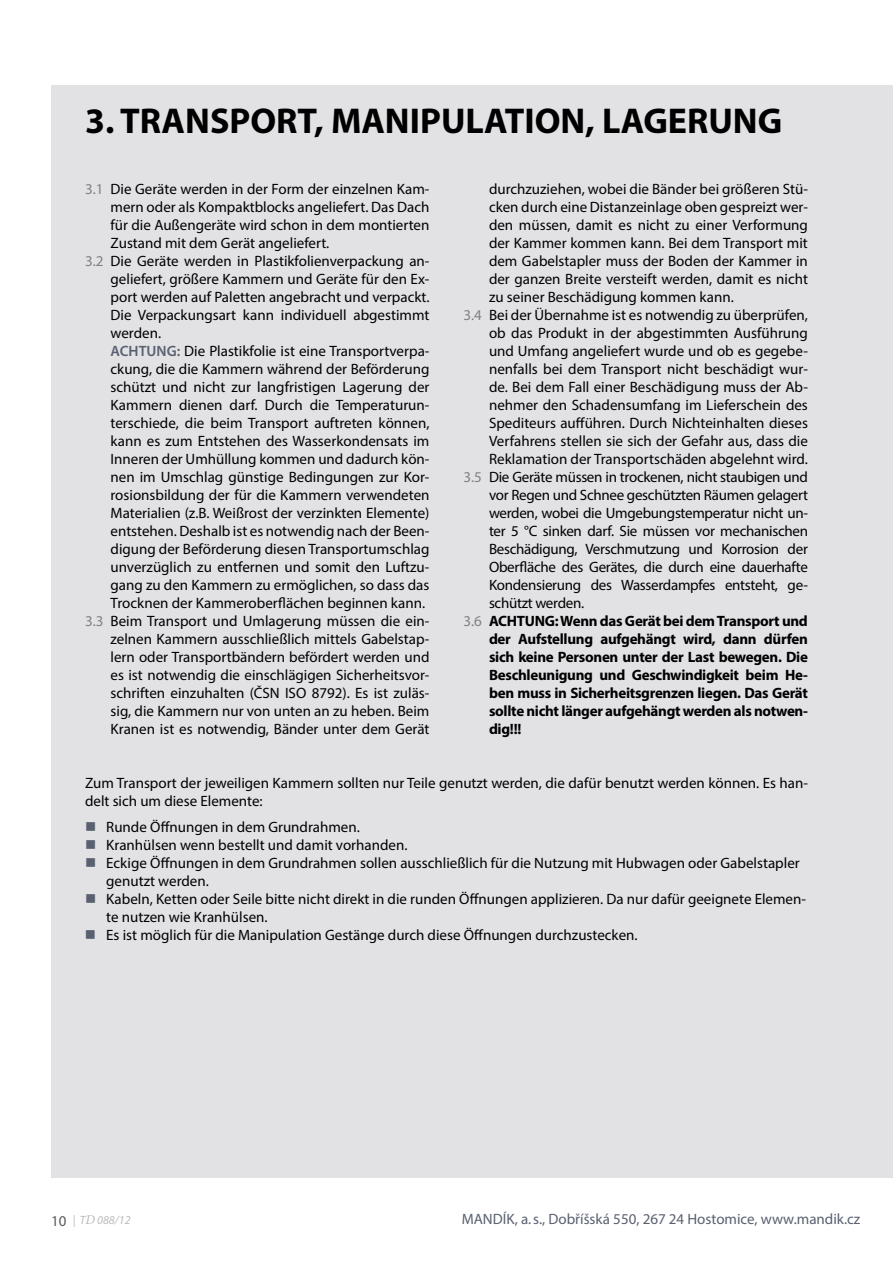
<style>
.page{position:relative;width:893px;height:1263px;background:#fff}
.page>*{position:absolute;margin:0;border:0;box-sizing:border-box;transform-origin:0 0}
.t1{font:700 36px "Myriad Pro";color:#000}
.t2{font:15px/18px "Myriad Pro";color:#000}
.t3{font:15px "Myriad Pro";letter-spacing:-.02em;color:#000}
.t4{font:700 15px "Myriad Pro";letter-spacing:-.02em;color:#000}
.t5{font:15px "Myriad Pro";color:#596070}
.t6{font:italic 12px "Myriad Pro";color:#bbbcbe}
.s1{color:#808184}
.s2{font-weight:600;color:#596070}
.s3{font-weight:400;color:#808184}
.s4{font-style:normal;font-size:15px;color:#59595b}
.s5{font-family:"Minion Pro";font-size:13.5px}
</style>
<div class="page">
<div style="left:51px;top:85px;width:842px;height:1093px;background:#e2e2e5"></div>
<h1 class="t1" style="left:85px;top:98px;width:699px">3. TRANSPORT, MANIPULATION, LAGERUNG</h1>
<p class="t2" style="left:85px;top:180px;width:346px"><span class="s1">3.1</span> Die Geräte werden in der Form der einzelnen Kam-</p>
<p class="t2" style="left:111px;top:198px;width:320px">mern oder als Kompaktblocks angeliefert. Das Dach</p>
<p class="t2" style="left:111px;top:216px;width:320px">für die Außengeräte wird schon in dem montierten</p>
<p class="t2" style="left:111px;top:234px;width:220px">Zustand mit dem Gerät angeliefert.</p>
<p class="t2" style="left:85px;top:252px;width:346px"><span class="s1">3.2</span> Die Geräte werden in Plastikfolienverpackung an-</p>
<p class="t2" style="left:111px;top:270px;width:320px">geliefert, größere Kammern und Geräte für den Ex-</p>
<p class="t2" style="left:111px;top:288px;width:320px">port werden auf Paletten angebracht und verpackt.</p>
<p class="t2" style="left:111px;top:306px;width:320px">Die Verpackungsart kann individuell abgestimmt</p>
<p class="t2" style="left:111px;top:324px;width:52px">werden.</p>
<p class="t2" style="left:111px;top:342px;width:320px"><span class="s2">ACHTUNG:</span> Die Plastikfolie ist eine Transportverpa-</p>
<p class="t2" style="left:111px;top:360px;width:320px">ckung, die die Kammern während der Beförderung</p>
<p class="t2" style="left:111px;top:378px;width:320px">schützt und nicht zur langfristigen Lagerung der</p>
<p class="t2" style="left:111px;top:396px;width:320px">Kammern dienen darf. Durch die Temperaturun-</p>
<p class="t2" style="left:111px;top:414px;width:320px">terschiede, die beim Transport auftreten können,</p>
<p class="t2" style="left:111px;top:432px;width:320px">kann es zum Entstehen des Wasserkondensats im</p>
<p class="t2" style="left:111px;top:450px;width:320px">Inneren der Umhüllung kommen und dadurch kön-</p>
<p class="t2" style="left:111px;top:468px;width:320px">nen im Umschlag günstige Bedingungen zur Kor-</p>
<p class="t2" style="left:111px;top:486px;width:320px">rosionsbildung der für die Kammern verwendeten</p>
<p class="t2" style="left:111px;top:504px;width:320px">Materialien (z.B. Weißrost der verzinkten Elemente)</p>
<p class="t2" style="left:111px;top:522px;width:320px">entstehen. Deshalb ist es notwendig nach der Been-</p>
<p class="t2" style="left:111px;top:540px;width:320px">digung der Beförderung diesen Transportumschlag</p>
<p class="t2" style="left:111px;top:558px;width:320px">unverzüglich zu entfernen und somit den Luftzu-</p>
<p class="t2" style="left:111px;top:576px;width:320px">gang zu den Kammern zu ermöglichen, so dass das</p>
<p class="t2" style="left:111px;top:594px;width:316px">Trocknen der Kammeroberflächen beginnen kann.</p>
<p class="t2" style="left:85px;top:612px;width:346px"><span class="s1">3.3</span> Beim Transport und Umlagerung müssen die ein-</p>
<p class="t2" style="left:111px;top:630px;width:320px">zelnen Kammern ausschließlich mittels Gabelstap-</p>
<p class="t2" style="left:111px;top:648px;width:320px">lern oder Transportbändern befördert werden und</p>
<p class="t2" style="left:111px;top:666px;width:320px">es ist notwendig die einschlägigen Sicherheitsvor-</p>
<p class="t2" style="left:111px;top:684px;width:320px">schriften einzuhalten (ČSN ISO 8792). Es ist zuläs-</p>
<p class="t2" style="left:111px;top:702px;width:320px">sig, die Kammern nur von unten an zu heben. Beim</p>
<p class="t2" style="left:111px;top:720px;width:320px">Kranen ist es notwendig, Bänder unter dem Gerät</p>
<p class="t2" style="left:489px;top:180px;width:320px">durchzuziehen, wobei die Bänder bei größeren Stü-</p>
<p class="t2" style="left:489px;top:198px;width:320px">cken durch eine Distanzeinlage oben gespreizt wer-</p>
<p class="t2" style="left:489px;top:216px;width:320px">den müssen, damit es nicht zu einer Verformung</p>
<p class="t2" style="left:489px;top:234px;width:320px">der Kammer kommen kann. Bei dem Transport mit</p>
<p class="t2" style="left:489px;top:252px;width:320px">dem Gabelstapler muss der Boden der Kammer in</p>
<p class="t2" style="left:489px;top:270px;width:320px">der ganzen Breite versteift werden, damit es nicht</p>
<p class="t2" style="left:489px;top:288px;width:246px">zu seiner Beschädigung kommen kann.</p>
<p class="t2" style="left:463px;top:306px;width:346px"><span class="s1">3.4</span> Bei der Übernahme ist es notwendig zu überprüfen,</p>
<p class="t2" style="left:489px;top:324px;width:320px">ob das Produkt in der abgestimmten Ausführung</p>
<p class="t2" style="left:489px;top:342px;width:320px">und Umfang angeliefert wurde und ob es gegebe-</p>
<p class="t2" style="left:489px;top:360px;width:320px">nenfalls bei dem Transport nicht beschädigt wur-</p>
<p class="t2" style="left:489px;top:378px;width:320px">de. Bei dem Fall einer Beschädigung muss der Ab-</p>
<p class="t2" style="left:489px;top:396px;width:320px">nehmer den Schadensumfang im Lieferschein des</p>
<p class="t2" style="left:489px;top:414px;width:320px">Spediteurs aufführen. Durch Nichteinhalten dieses</p>
<p class="t2" style="left:489px;top:432px;width:320px">Verfahrens stellen sie sich der Gefahr aus, dass die</p>
<p class="t2" style="left:489px;top:450px;width:320px">Reklamation der Transportschäden abgelehnt wird.</p>
<p class="t3" style="left:463px;top:468px;width:346px"><span class="s1">3.5</span> Die Geräte müssen in trockenen, nicht staubigen und</p>
<p class="t3" style="left:489px;top:486px;width:320px">vor Regen und Schnee geschützten Räumen gelagert</p>
<p class="t3" style="left:489px;top:504px;width:320px">werden, wobei die Umgebungstemperatur nicht un-</p>
<p class="t3" style="left:489px;top:522px;width:320px">ter 5 °C sinken darf. Sie müssen vor mechanischen</p>
<p class="t3" style="left:489px;top:540px;width:320px">Beschädigung, Verschmutzung und Korrosion der</p>
<p class="t3" style="left:489px;top:558px;width:320px">Oberfläche des Gerätes, die durch eine dauerhafte</p>
<p class="t3" style="left:489px;top:576px;width:320px">Kondensierung des Wasserdampfes entsteht, ge-</p>
<p class="t3" style="left:489px;top:594px;width:97px">schützt werden.</p>
<p class="t4" style="left:463px;top:611px;width:346px"><span class="s3">3.6</span> ACHTUNG: Wenn das Gerät bei dem Transport und</p>
<p class="t4" style="left:489px;top:629px;width:320px">der Aufstellung aufgehängt wird, dann dürfen</p>
<p class="t4" style="left:489px;top:647px;width:320px">sich keine Personen unter der Last bewegen. Die</p>
<p class="t4" style="left:489px;top:665px;width:320px">Beschleunigung und Geschwindigkeit beim He-</p>
<p class="t4" style="left:489px;top:683px;width:320px">ben muss in Sicherheitsgrenzen liegen. Das Gerät</p>
<p class="t4" style="left:489px;top:701px;width:320px">sollte nicht länger aufgehängt werden als notwen-</p>
<p class="t4" style="left:489px;top:719px;width:34px">dig!!!</p>
<p class="t2" style="left:85px;top:774px;width:724px">Zum Transport der jeweiligen Kammern sollten nur Teile genutzt werden, die dafür benutzt werden können. Es han&shy;delt sich um diese Elemente:</p>
<p class="t2" style="left:106px;top:818px;width:701px">Runde Öffnungen in dem Grundrahmen.<br>Kranhülsen wenn bestellt und damit vorhanden.<br>Eckige Öffnungen in dem Grundrahmen sollen ausschließlich für die Nutzung mit Hubwagen oder Gabelstapler genutzt werden.<br>Kabeln, Ketten oder Seile bitte nicht direkt in die runden Öffnungen applizieren. Da nur dafür geeignete Elemen&shy;te nutzen wie Kranhülsen.<br>Es ist möglich für die Manipulation Gestänge durch diese Öffnungen durchzustecken.</p>
<p class="t6" style="left:51px;top:1213px;width:81px"><span class="s4">10</span> | T<span class="s5">D</span> 088/12</p>
<p class="t5" style="left:462px;top:1210px;width:400px">MANDÍK, a.s., Dobříšská 550, 267 24 Hostomice, www.mandik.cz</p>
</div>
